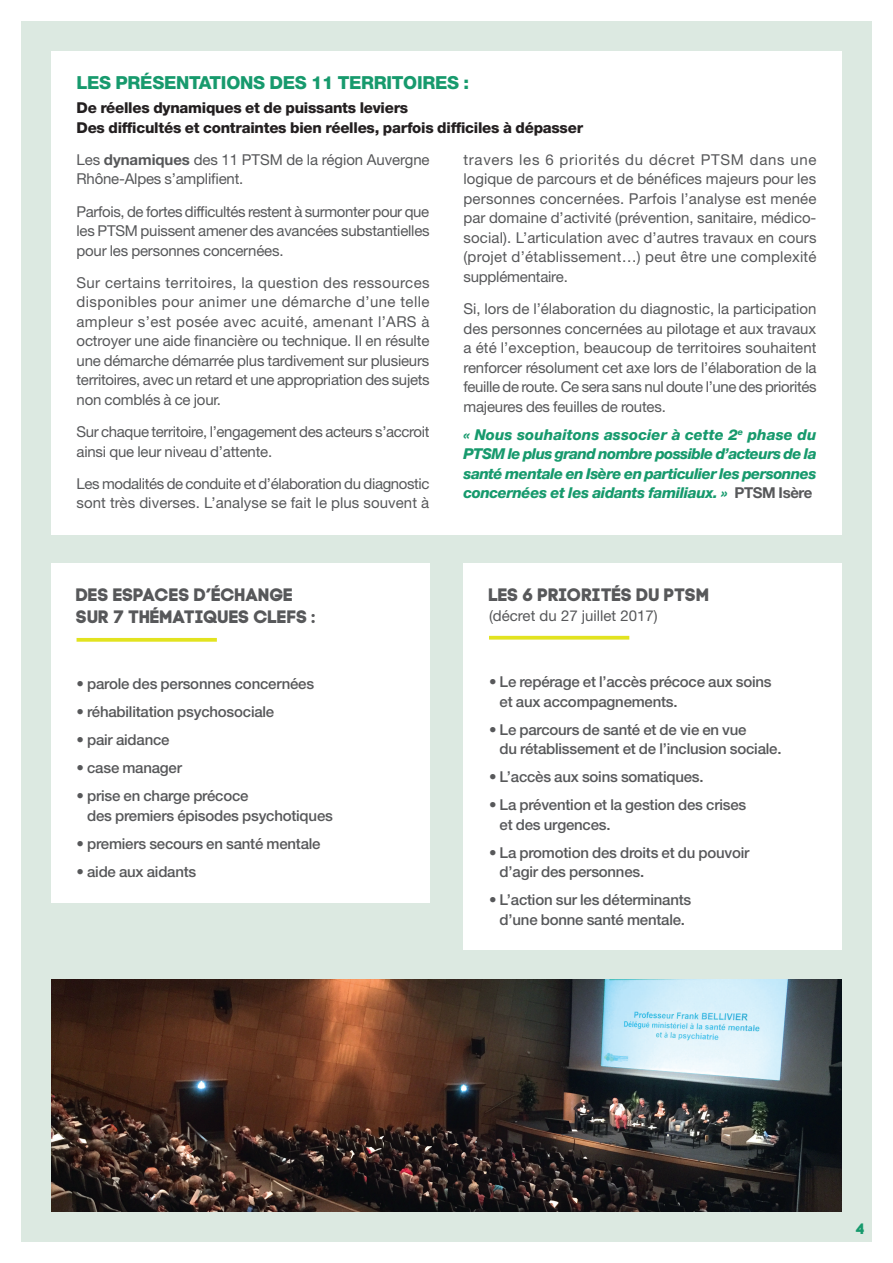
<style>
.page{position:relative;width:893px;height:1263px;background:#fff}
.page>*{position:absolute;margin:0;border:0;box-sizing:border-box;transform-origin:0 0}
.t1{font:18px/21.6px "Code Pro Bold";color:#57585a}
.t2{font:800 18px "Helvetica Neue LT Std";letter-spacing:-.015em;color:#179a6d}
.t3{font:15px/19.5px "Helvetica Neue LT Std";letter-spacing:-.015em;color:#57585a;text-align:justify}
.t4{font:500 15px/19.5px "Helvetica Neue LT Std";letter-spacing:-.015em;color:#57585a}
.t5{font:italic 800 15px/19.5px "Helvetica Neue LT Std";letter-spacing:-.025em;color:#179a6d;text-align:justify}
.t6{font:800 15px/19.5px "Helvetica Neue LT Std";letter-spacing:-.015em;color:#231f20}
.t7{font:15px "Code Pro Bold";color:#179a6d}
.s1{font-weight:700}
.s2{font-weight:700;font-style:normal;color:#57585a}
</style>
<div class="page">
<div style="left:21px;top:21px;width:851px;height:1221px;background:#dce9e1"></div>
<div style="left:51px;top:51px;width:791px;height:483px;background:#fff"></div>
<div style="left:51px;top:563px;width:378px;height:339px;background:#fff"></div>
<svg style="left:77px;top:638px;width:140px;height:4px"></svg>
<div style="left:463px;top:563px;width:379px;height:387px;background:#fff"></div>
<svg style="left:489px;top:636px;width:140px;height:4px"></svg>
<img style="left:51px;top:979px;width:791px;height:233px">
<p class="t2" style="left:77px;top:72px;width:394px">LES PRÉSENTATIONS DES 11 TERRITOIRES :</p>
<p class="t6" style="left:77px;top:98px;width:508px">De réelles dynamiques et de puissants leviers<br>Des difficultés et contraintes bien réelles, parfois difficiles à dépasser</p>
<p class="t3" style="left:77px;top:150px;width:355px">Les <span class="s1">dynamiques</span> des 11 PTSM de la région Auvergne<br>Rhône-Alpes s’amplifient.</p>
<p class="t3" style="left:77px;top:201px;width:355px">Parfois, de fortes difficultés restent à surmonter pour que les PTSM puissent amener des avancées substantielles pour les personnes concernées.</p>
<p class="t3" style="left:77px;top:273px;width:355px">Sur certains territoires, la question des ressources disponibles pour animer une démarche d’une telle ampleur s’est posée avec acuité, amenant l’ARS à octroyer une aide financière ou technique. Il en résulte une démarche démarrée plus tardivement sur plusieurs territoires, avec un retard et une appropriation des sujets non comblés à ce jour.</p>
<p class="t3" style="left:77px;top:422px;width:354px">Sur chaque territoire, l’engagement des acteurs s’accroit ainsi que leur niveau d’attente.</p>
<p class="t3" style="left:77px;top:474px;width:355px">Les modalités de conduite et d’élaboration du diagnostic sont très diverses. L’analyse se fait le plus souvent à</p>
<p class="t3" style="left:463px;top:150px;width:355px">travers les 6 priorités du décret PTSM dans une logique de parcours et de bénéfices majeurs pour les personnes concernées. Parfois l’analyse est menée par domaine d’activité (prévention, sanitaire, médico&shy;social). L’articulation avec d’autres travaux en cours (projet d’établissement…) peut être une complexité supplémentaire.</p>
<p class="t3" style="left:463px;top:299px;width:355px">Si, lors de l’élaboration du diagnostic, la participation des personnes concernées au pilotage et aux travaux a été l’exception, beaucoup de territoires souhaitent renforcer résolument cet axe lors de l’élaboration de la feuille de route. Ce sera sans nul doute l’une des priorités majeures des feuilles de routes.</p>
<p class="t5" style="left:463px;top:424px;width:355px">« Nous souhaitons associer à cette 2<sup>e</sup> phase du PTSM le plus grand nombre possible d’acteurs de la santé mentale en Isère en particulier les personnes concernées et les aidants familiaux. » <span class="s2">PTSM Isère</span></p>
<p class="t1" style="left:77px;top:584px;width:241px">DES ESPACES D’ÉCHANGE<br>SUR 7 THÉMATIQUES CLEFS :</p>
<p class="t4" style="left:77px;top:674px;width:239px">• parole des personnes concernées</p>
<p class="t4" style="left:77px;top:702px;width:199px">• réhabilitation psychosociale</p>
<p class="t4" style="left:77px;top:730px;width:94px">• pair aidance</p>
<p class="t4" style="left:77px;top:758px;width:107px">• case manager</p>
<p class="t4" style="left:87px;top:786px;width:247px;text-indent:-11px">• prise en charge précoce<br>des premiers épisodes psychotiques</p>
<p class="t4" style="left:77px;top:834px;width:245px">• premiers secours en santé mentale</p>
<p class="t4" style="left:77px;top:862px;width:121px">• aide aux aidants</p>
<p class="t1" style="left:489px;top:584px;width:222px">LES 6 PRIORITÉS DU PTSM</p>
<p class="t3" style="left:489px;top:606px;width:170px">(décret du 27 juillet 2017)</p>
<p class="t4" style="left:500px;top:672px;width:274px;text-indent:-11px">• Le repérage et l’accès précoce aux soins et aux accompagnements.</p>
<p class="t4" style="left:500px;top:719px;width:283px;text-indent:-11px">• Le parcours de santé et de vie en vue<br>du rétablissement et de l’inclusion sociale.</p>
<p class="t4" style="left:489px;top:767px;width:216px">• L’accès aux soins somatiques.</p>
<p class="t4" style="left:500px;top:795px;width:248px;text-indent:-11px">• La prévention et la gestion des crises et des urgences.</p>
<p class="t4" style="left:500px;top:842px;width:251px;text-indent:-11px">• La promotion des droits et du pouvoir d’agir des personnes.</p>
<p class="t4" style="left:489px;top:890px;width:204px;text-align:center">• L’action sur les déterminants d’une bonne santé mentale.</p>
<p class="t7" style="left:856px;top:1219px;width:10px">4</p>
</div>
